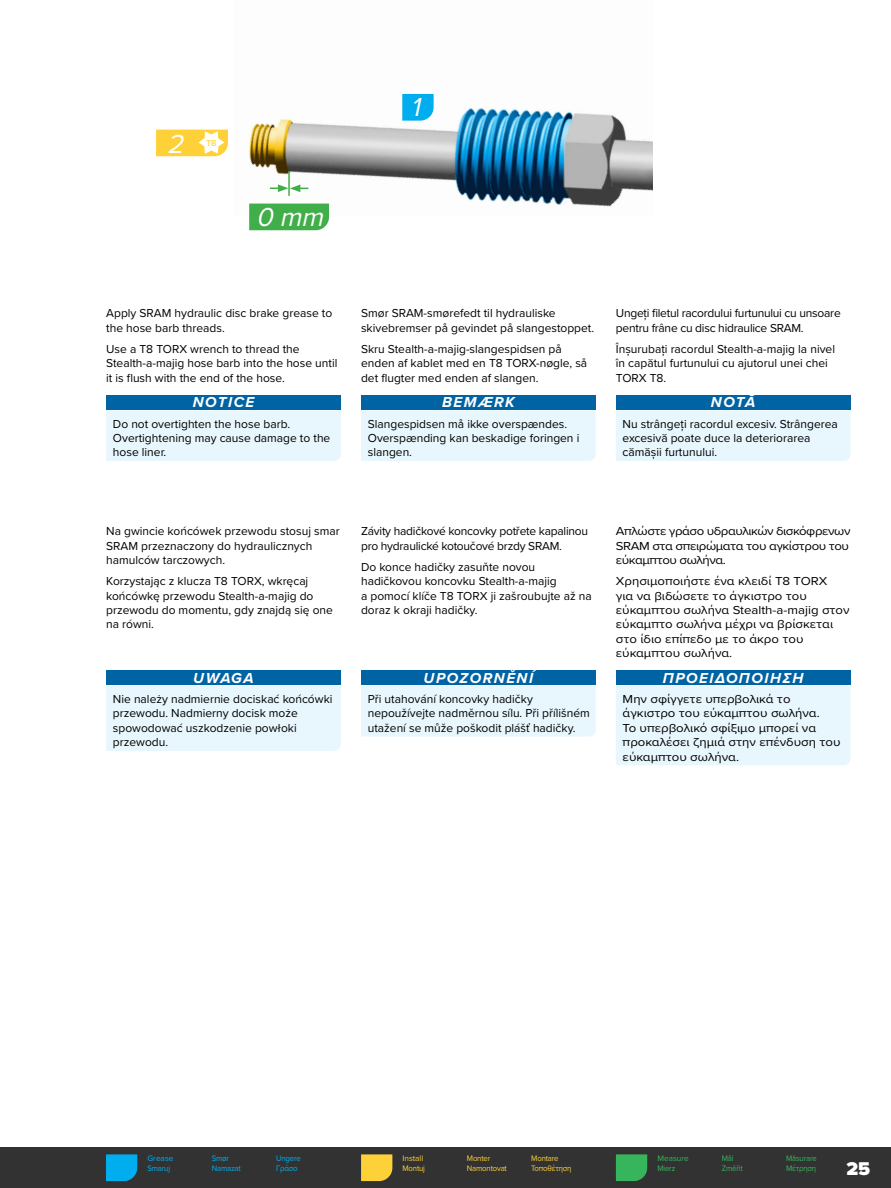
<style>
.page{position:relative;width:891px;height:1188px;background:#fff}
.page>*{position:absolute;margin:0;border:0;box-sizing:border-box;transform-origin:0 0}
.User_Manual_Number_F{font:italic 27px "Proxima Nova";color:#fff}
.t1{font:900 19.2px "Proxima Nova";color:#fff}
.Signal_Word_centered{font:italic 700 15px "Proxima Nova";letter-spacing:.1em;color:#fff}
.User_Manual_Text_-_N{font:12px/14.4px "Proxima Nova";color:#000}
.Signal_Word_Text_-_N{font:12px/14.4px "Proxima Nova";color:#000}
.User_Manual_Text_-_N-2{font:12px/14.4px "Proxima Nova";color:#000;text-align:justify;scale:1.1 1}
.User_Manual_Text_-_N-3{font:12px/14.4px "Proxima Nova";letter-spacing:-.02em;color:#000}
.Signal_Word_Text_-_N-2{font:12px/14.4px "Proxima Nova";color:#000;scale:1.1 1}
.User_Manual_Number_F-2{font:500 9px "Proxima Nova";color:#ffd138}
.t2{font:8.25px "Proxima Nova";letter-spacing:-.02em;color:#ffd138;scale:.94 1}
.t3{font:8.25px "Proxima Nova";letter-spacing:-.02em;color:#36b55c;scale:.94 1}
.t4{font:8.25px "Proxima Nova";letter-spacing:-.02em;color:#00aeef;scale:.94 1}
.t5{font:8.25px "Proxima Nova";color:#ffd138}
.t6{font:8.25px "Proxima Nova";color:#36b55c}
.t7{font:8.25px "Proxima Nova";letter-spacing:-.02em;color:#00aeef}
</style>
<div class="page">
<div style="left:0;top:1148px;width:891px;height:40px;background:#323232"></div>
<img style="left:249px;top:93px;width:404px;height:124px">
<svg style="left:156px;top:130px;width:72px;height:26px"></svg>
<svg style="left:402px;top:94px;width:32px;height:27px"></svg>
<div style="left:249px;top:204px;width:80px;height:26px;background:#40ae49"></div>
<hr style="left:288px;top:171px;width:2px;height:25px;background:#40ae49">
<svg style="left:270px;top:184px;width:38px;height:8px"></svg>
<div style="left:106px;top:395px;width:235px;height:15px;background:#0063a4"></div>
<div style="left:106px;top:411px;width:235px;height:50px;background:#e8f6fd"></div>
<div style="left:361px;top:395px;width:235px;height:15px;background:#0063a4"></div>
<div style="left:361px;top:411px;width:235px;height:50px;background:#e8f6fd"></div>
<div style="left:616px;top:395px;width:234px;height:15px;background:#0063a4"></div>
<div style="left:616px;top:411px;width:234px;height:50px;background:#e8f6fd"></div>
<div style="left:106px;top:670px;width:235px;height:15px;background:#0063a4"></div>
<div style="left:106px;top:686px;width:235px;height:65px;background:#e8f6fd"></div>
<div style="left:361px;top:670px;width:235px;height:15px;background:#0063a4"></div>
<div style="left:361px;top:686px;width:235px;height:51px;background:#e8f6fd"></div>
<div style="left:616px;top:670px;width:234px;height:15px;background:#0063a4"></div>
<div style="left:616px;top:686px;width:234px;height:79px;background:#e8f6fd"></div>
<svg style="left:361px;top:1154px;width:31px;height:27px"></svg>
<svg style="left:106px;top:1154px;width:31px;height:27px"></svg>
<svg style="left:616px;top:1154px;width:31px;height:27px"></svg>
<p class="User_Manual_Number_F" style="left:167px;top:124px;width:25px">2</p>
<p class="User_Manual_Number_F-2" style="left:206px;top:136px;width:12px">T8</p>
<p class="User_Manual_Number_F" style="left:256px;top:197px;width:77px">0 mm</p>
<p class="User_Manual_Number_F" style="left:411px;top:87px;width:19px">1</p>
<p class="User_Manual_Text_-_N" style="left:106px;top:306px;width:228px">Apply SRAM hydraulic disc brake grease to the hose barb threads.</p>
<p class="User_Manual_Text_-_N" style="left:106px;top:341px;width:233px">Use a T8 TORX wrench to thread the<br>Stealth-a-majig hose barb into the hose until it is flush with the end of the hose.</p>
<p class="Signal_Word_centered" style="left:193px;top:391px;width:63px">NOTICE</p>
<p class="Signal_Word_Text_-_N" style="left:113px;top:416px;width:219px">Do not overtighten the hose barb.<br>Overtightening may cause damage to the hose liner.</p>
<p class="User_Manual_Text_-_N" style="left:361px;top:306px;width:235px">Smør SRAM-smørefedt til hydrauliske skivebremser på gevindet på slangestoppet.</p>
<p class="User_Manual_Text_-_N" style="left:361px;top:341px;width:228px">Skru Stealth-a-majig-slangespidsen på enden af kablet med en T8 TORX-nøgle, så det flugter med enden af slangen.</p>
<p class="Signal_Word_centered" style="left:442px;top:391px;width:74px">BEMÆRK</p>
<p class="Signal_Word_Text_-_N" style="left:368px;top:416px;width:213px">Slangespidsen må ikke overspændes.<br>Overspænding kan beskadige foringen i slangen.</p>
<p class="User_Manual_Text_-_N-3" style="left:616px;top:306px;width:226px">Ungeți filetul racordului furtunului cu unsoare pentru frâne cu disc hidraulice SRAM.</p>
<p class="User_Manual_Text_-_N" style="left:616px;top:341px;width:221px">Înșurubați racordul Stealth-a-majig la nivel în capătul furtunului cu ajutorul unei chei<br>TORX T8.</p>
<p class="Signal_Word_centered" style="left:711px;top:391px;width:46px">NOTĂ</p>
<p class="Signal_Word_Text_-_N" style="left:623px;top:416px;width:217px">Nu strângeți racordul excesiv. Strângerea excesivă poate duce la deteriorarea cămășii furtunului.</p>
<p class="User_Manual_Text_-_N" style="left:106px;top:523px;width:235px">Na gwincie końcówek przewodu stosuj smar<br>SRAM przeznaczony do hydraulicznych hamulców tarczowych.</p>
<p class="User_Manual_Text_-_N" style="left:106px;top:573px;width:228px">Korzystając z klucza T8 TORX, wkręcaj końcówkę przewodu Stealth-a-majig do przewodu do momentu, gdy znajdą się one na równi.</p>
<p class="Signal_Word_centered" style="left:193px;top:666px;width:62px">UWAGA</p>
<p class="Signal_Word_Text_-_N" style="left:113px;top:691px;width:221px">Nie należy nadmiernie dociskać końcówki przewodu. Nadmierny docisk może spowodować uszkodzenie powłoki przewodu.</p>
<p class="User_Manual_Text_-_N-3" style="left:361px;top:523px;width:229px">Závity hadičkové koncovky potřete kapalinou pro hydraulické kotoučové brzdy SRAM.</p>
<p class="User_Manual_Text_-_N" style="left:361px;top:559px;width:232px">Do konce hadičky zasuňte novou hadičkovou koncovku Stealth-a-majig<br>a pomocí klíče T8 TORX ji zašroubujte až na doraz k okraji hadičky.</p>
<p class="Signal_Word_centered" style="left:424px;top:666px;width:111px">UPOZORNĚNÍ</p>
<p class="Signal_Word_Text_-_N" style="left:368px;top:691px;width:224px">Při utahování koncovky hadičky nepoužívejte nadměrnou sílu. Při přílišném utažení se může poškodit plášť hadičky.</p>
<p class="User_Manual_Text_-_N-2" style="left:616px;top:523px;width:215px">Απλώστε γράσο υδραυλικών δισκόφρενων SRAM στα σπειρώματα του αγκίστρου του εύκαμπτου σωλήνα.</p>
<p class="User_Manual_Text_-_N-2" style="left:616px;top:573px;width:214px;text-align:left">Χρησιμοποιήστε ένα κλειδί T8 TORX<br>για να βιδώσετε το άγκιστρο του εύκαμπτου σωλήνα Stealth-a-majig στον εύκαμπτο σωλήνα μέχρι να βρίσκεται στο ίδιο επίπεδο με το άκρο του εύκαμπτου σωλήνα.</p>
<p class="Signal_Word_centered" style="left:663px;top:666px;width:142px">ΠΡΟΕΙΔΟΠΟΙΗΣΗ</p>
<p class="Signal_Word_Text_-_N-2" style="left:623px;top:691px;width:200px">Μην σφίγγετε υπερβολικά το άγκιστρο του εύκαμπτου σωλήνα.<br>Το υπερβολικό σφίξιμο μπορεί να προκαλέσει ζημιά στην επένδυση του εύκαμπτου σωλήνα.</p>
<p class="t7" style="left:147px;top:1152px;width:28px">Grease</p>
<p class="t4" style="left:212px;top:1152px;width:20px">Smør</p>
<p class="t4" style="left:276px;top:1152px;width:28px">Ungere</p>
<p class="t4" style="left:147px;top:1162px;width:26px">Smaruj</p>
<p class="t4" style="left:212px;top:1162px;width:32px">Namazat</p>
<p class="t4" style="left:276px;top:1162px;width:24px">Γράσο</p>
<p class="t5" style="left:403px;top:1152px;width:22px">Install</p>
<p class="t2" style="left:467px;top:1152px;width:26px">Monter</p>
<p class="t2" style="left:531px;top:1152px;width:31px">Montare</p>
<p class="t2" style="left:403px;top:1162px;width:25px">Montuj</p>
<p class="t2" style="left:467px;top:1162px;width:44px">Namontovat</p>
<p class="t2" style="left:531px;top:1162px;width:44px">Τοποθέτηση</p>
<p class="t6" style="left:657px;top:1152px;width:33px">Measure</p>
<p class="t3" style="left:722px;top:1152px;width:14px">Mål</p>
<p class="t3" style="left:786px;top:1152px;width:34px">Măsurare</p>
<p class="t3" style="left:657px;top:1162px;width:21px">Mierz</p>
<p class="t3" style="left:722px;top:1162px;width:24px">Změřit</p>
<p class="t3" style="left:786px;top:1162px;width:33px">Μέτρηση</p>
<h2 class="t1" style="left:846px;top:1154px;width:25px">25</h2>
</div>
